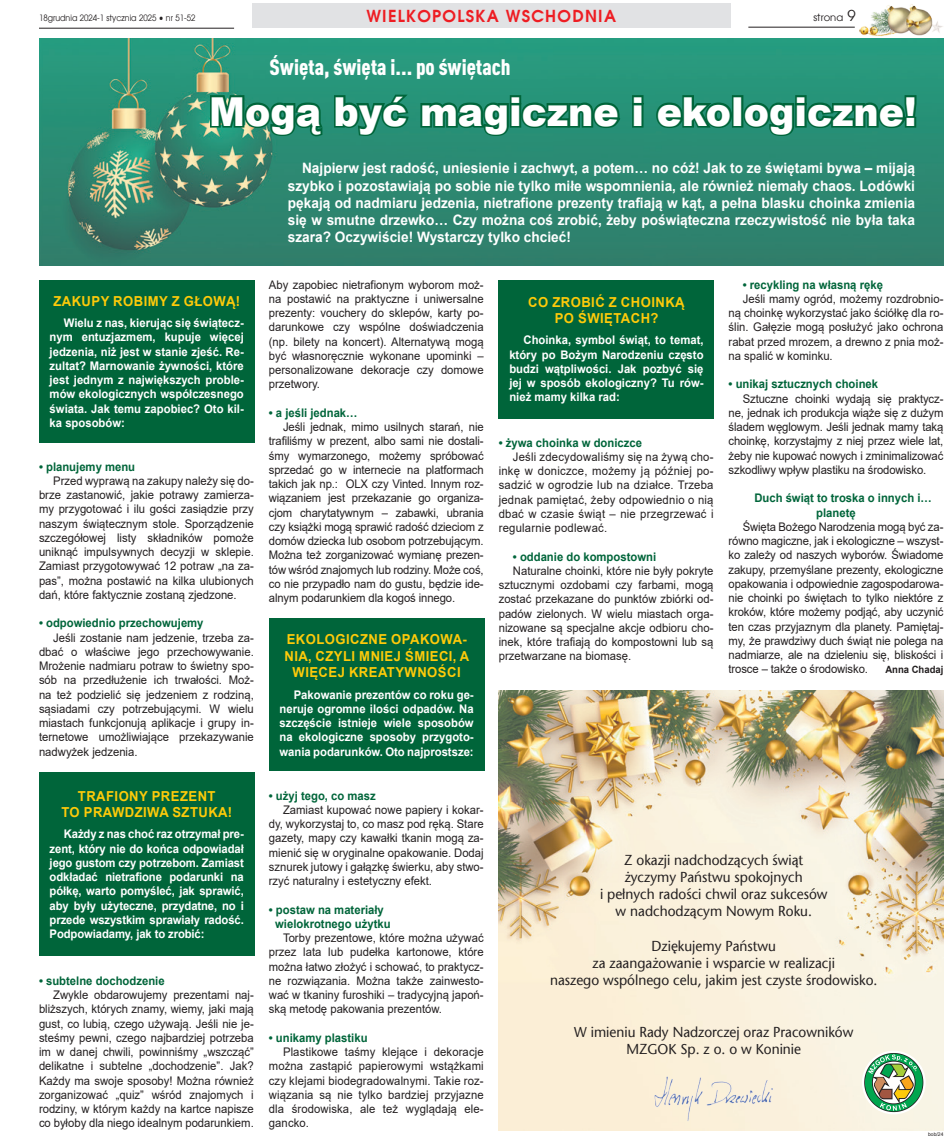
<style>
.page{position:relative;width:947px;height:1141px;background:#fff}
.page>*{position:absolute;margin:0;border:0;box-sizing:border-box;transform-origin:0 0}
.t1{font:900 39.88px "Arial";color:#fff;scale:.95 1}
.t2{font:900 condensed 22.12px "DIN Pro";color:#fff}
.t3{font:700 16.25px "Avalon";letter-spacing:.075em;color:#ee1d23}
.t4{font:700 14.38px/17.2px "Arial";color:#fff;text-align:justify;scale:.95 1}
.t5{font:14.38px/17.2px "Stone Sans Pl";color:#231f20;text-align:center;scale:.95 1}
.t6{font:700 13.75px/16.5px "Arial";letter-spacing:.035em;color:#feca0a;text-align:center;scale:.95 1}
.t7{font:11.88px/14.2px "Arial";color:#231f20;text-align:justify;scale:.95 1}
.t8{font:700 11.88px/14.2px "Arial";color:#fff;text-align:justify;scale:.95 1}
.t9{font:700 11.88px/14.2px "Arial";color:#00653a;text-align:center;scale:.95 1}
.t10{font:700 10px "Arial";color:#231f20;scale:.95 1}
.t11{font:10px "Avalon";color:#231f20}
.t12{font:8.75px "Avalon";color:#231f20;scale:.9 1}
.t13{font:5px "Arial";color:#231f20}
.s1{font-size:15px}
</style>
<div class="page">
<hr style="left:39px;top:28px;width:195px;height:1px;background:#231f20">
<div style="left:252px;top:4px;width:478px;height:24px;background:#e1e2e4"></div>
<hr style="left:748px;top:27px;width:106px;height:1px;background:#231f20">
<img style="left:859px;top:4px;width:84px;height:33px">
<div style="left:39px;top:280px;width:215px;height:162px;background:#00653a"></div>
<div style="left:39px;top:772px;width:215px;height:184px;background:#00653a"></div>
<div style="left:269px;top:619px;width:215px;height:152px;background:#00653a"></div>
<div style="left:498px;top:280px;width:216px;height:138px;background:#00653a"></div>
<img style="left:39px;top:39px;width:904px;height:227px">
<svg style="left:208px;top:71px;width:117px;height:68px;background:#2b8b69"></svg>
<svg style="left:332px;top:93px;width:80px;height:45px;background:#167f5d"></svg>
<svg style="left:418px;top:93px;width:205px;height:46px;background:#177f5e"></svg>
<svg style="left:630px;top:93px;width:15px;height:37px"></svg>
<svg style="left:653px;top:93px;width:81px;height:38px;background:#147d5b"></svg>
<div style="left:731px;top:95px;width:12px;height:33px;border:4px solid #00653a"></div>
<svg style="left:740px;top:93px;width:178px;height:46px;background:#167e5d"></svg>
<img style="left:498px;top:691px;width:445px;height:439px">
<img style="left:652px;top:1073px;width:122px;height:50px">
<svg style="left:861px;top:1051px;width:64px;height:63px"></svg>
<svg style="left:863px;top:1053px;width:59px;height:59px"></svg>
<p class="t12" style="left:39px;top:13px;width:175px">18grudnia 2024-1 stycznia 2025 • nr 51-52</p>
<h3 class="t3" style="left:366px;top:6px;width:251px">WIELKOPOLSKA WSCHODNIA</h3>
<p class="t11" style="left:813px;top:11px;width:44px">strona <span class="s1">9</span></p>
<h2 class="t2" style="left:269px;top:50px;width:242px">Święta, święta i... po świętach</h2>
<h1 class="t1" style="left:209px;top:82px;width:746px">Mogą być magiczne i ekologiczne!</h1>
<p class="t6" style="left:53px;top:293px;width:198px">Zakupy robimy z głową!</p>
<p class="t8" style="left:50px;top:316px;width:206px;text-indent:14px">Wielu z nas, kierując się świątecz&shy;nym entuzjazmem, kupuje więcej jedzenia, niż jest w stanie zjeść. Re&shy;zultat? Marnowanie żywności, które jest jednym z największych proble&shy;mów ekologicznych współczesnego świata. Jak temu zapobiec? Oto kil&shy;ka sposobów:</p>
<p class="t9" style="left:39px;top:460px;width:103px">• planujemy menu</p>
<p class="t7" style="left:39px;top:474px;width:227px;text-indent:14px">Przed wyprawą na zakupy należy się do&shy;brze zastanowić, jakie potrawy zamierza&shy;my przygotować i ilu gości zasiądzie przy naszym świątecznym stole. Sporządzenie szczegółowej listy składników pomoże uniknąć impulsywnych decyzji w sklepie.<br>Zamiast przygotowywać 12 potraw „na za&shy;pas”, można postawić na kilka ulubionych dań, które faktycznie zostaną zjedzone.</p>
<p class="t9" style="left:39px;top:616px;width:175px">• odpowiednio przechowujemy</p>
<p class="t7" style="left:39px;top:630px;width:227px;text-indent:14px">Jeśli zostanie nam jedzenie, trzeba za&shy;dbać o właściwe jego przechowywanie.<br>Mrożenie nadmiaru potraw to świetny spo&shy;sób na przedłużenie ich trwałości. Moż&shy;na też podzielić się jedzeniem z rodziną, sąsiadami czy potrzebującymi. W wielu miastach funkcjonują aplikacje i grupy in&shy;ternetowe umożliwiające przekazywanie nadwyżek jedzenia.</p>
<p class="t6" style="left:61px;top:788px;width:181px">Trafiony prezent<br>to prawdziwa sztuka!</p>
<p class="t8" style="left:50px;top:827px;width:206px;text-indent:14px">Każdy z nas choć raz otrzymał pre&shy;zent, który nie do końca odpowiadał jego gustom czy potrzebom. Zamiast odkładać nietrafione podarunki na półkę, warto pomyśleć, jak sprawić, aby były użyteczne, przydatne, no i przede wszystkim sprawiały radość.<br>Podpowiadamy, jak to zrobić:</p>
<p class="t9" style="left:39px;top:974px;width:134px">• subtelne dochodzenie</p>
<p class="t7" style="left:39px;top:988px;width:227px;text-indent:14px">Zwykle obdarowujemy prezentami naj&shy;bliższych, których znamy, wiemy, jaki mają gust, co lubią, czego używają. Jeśli nie je&shy;steśmy pewni, czego najbardziej potrzeba im w danej chwili, powinniśmy „wszcząć” delikatne i subtelne „dochodzenie”. Jak?<br>Każdy ma swoje sposoby! Można również zorganizować „quiz” wśród znajomych i rodziny, w którym każdy na kartce napisze co byłoby dla niego idealnym podarunkiem.</p>
<p class="t4" style="left:288px;top:160px;width:661px;text-indent:14px">Najpierw jest radość, uniesienie i zachwyt, a potem… no cóż! Jak to ze świętami bywa – mijają szybko i pozostawiają po sobie nie tylko miłe wspomnienia, ale również niemały chaos. Lodówki pękają od nadmiaru jedzenia, nietrafione prezenty trafiają w kąt, a pełna blasku choinka zmienia się w smutne drzewko… Czy można coś zrobić, żeby poświąteczna rzeczywistość nie była taka szara? Oczywiście! Wystarczy tylko chcieć!</p>
<p class="t7" style="left:269px;top:277px;width:227px">Aby zapobiec nietrafionym wyborom moż&shy;na postawić na praktyczne i uniwersalne prezenty: vouchery do sklepów, karty po&shy;darunkowe czy wspólne doświadczenia (np. bilety na koncert). Alternatywą mogą być własnoręcznie wykonane upominki – personalizowane dekoracje czy domowe przetwory.</p>
<p class="t9" style="left:269px;top:406px;width:95px">• a jeśli jednak…</p>
<p class="t7" style="left:269px;top:420px;width:227px;text-indent:14px">Jeśli jednak, mimo usilnych starań, nie trafiliśmy w prezent, albo sami nie dostali&shy;śmy wymarzonego, możemy spróbować sprzedać go w internecie na platformach takich jak np.: OLX czy Vinted. Innym roz&shy;wiązaniem jest przekazanie go organiza&shy;cjom charytatywnym – zabawki, ubrania czy książki mogą sprawić radość dzieciom z domów dziecka lub osobom potrzebującym.<br>Można też zorganizować wymianę prezen&shy;tów wśród znajomych lub rodziny. Może coś, co nie przypadło nam do gustu, będzie ide&shy;alnym podarunkiem dla kogoś innego.</p>
<p class="t6" style="left:284px;top:631px;width:196px">Ekologiczne opakowa&shy;nia, czyli mniej śmieci, a więcej kreatywności</p>
<p class="t8" style="left:279px;top:687px;width:206px;text-indent:14px">Pakowanie prezentów co roku ge&shy;neruje ogromne ilości odpadów. Na szczęście istnieje wiele sposobów na ekologiczne sposoby przygoto&shy;wania podarunków. Oto najprostsze:</p>
<p class="t9" style="left:269px;top:788px;width:114px">• użyj tego, co masz</p>
<p class="t7" style="left:269px;top:802px;width:227px;text-indent:14px">Zamiast kupować nowe papiery i kokar&shy;dy, wykorzystaj to, co masz pod ręką. Stare gazety, mapy czy kawałki tkanin mogą za&shy;mienić się w oryginalne opakowanie. Dodaj sznurek jutowy i gałązkę świerku, aby stwo&shy;rzyć naturalny i estetyczny efekt.</p>
<p class="t9" style="left:269px;top:902px;width:130px">• postaw na materiały wielokrotnego użytku</p>
<p class="t7" style="left:269px;top:931px;width:227px;text-indent:14px">Torby prezentowe, które można używać przez lata lub pudełka kartonowe, które można łatwo złożyć i schować, to praktycz&shy;ne rozwiązania. Można także zainwesto&shy;wać w tkaniny furoshiki – tradycyjną japoń&shy;ską metodę pakowania prezentów.</p>
<p class="t9" style="left:269px;top:1031px;width:105px">• unikamy plastiku</p>
<p class="t7" style="left:269px;top:1045px;width:227px;text-indent:14px">Plastikowe taśmy klejące i dekoracje można zastąpić papierowymi wstążkami czy klejami biodegradowalnymi. Takie roz&shy;wiązania są nie tylko bardziej przyjazne dla środowiska, ale też wyglądają ele&shy;gancko.</p>
<p class="t6" style="left:528px;top:294px;width:166px">Co zrobić z choinką po świętach?</p>
<p class="t8" style="left:509px;top:333px;width:206px;text-indent:14px">Choinka, symbol świąt, to temat, który po Bożym Narodzeniu często budzi wątpliwości. Jak pozbyć się jej w sposób ekologiczny? Tu rów&shy;nież mamy kilka rad:</p>
<p class="t9" style="left:498px;top:435px;width:152px">• żywa choinka w doniczce</p>
<p class="t7" style="left:498px;top:449px;width:227px;text-indent:14px">Jeśli zdecydowaliśmy się na żywą cho&shy;inkę w doniczce, możemy ją później po&shy;sadzić w ogrodzie lub na działce. Trzeba jednak pamiętać, żeby odpowiednio o nią dbać w czasie świąt – nie przegrzewać i regularnie podlewać.</p>
<p class="t9" style="left:512px;top:549px;width:152px">• oddanie do kompostowni</p>
<p class="t7" style="left:498px;top:563px;width:227px;text-indent:14px">Naturalne choinki, które nie były pokryte sztucznymi ozdobami czy farbami, mogą zostać przekazane do punktów zbiórki od&shy;padów zielonych. W wielu miastach orga&shy;nizowane są specjalne akcje odbioru cho&shy;inek, które trafiają do kompostowni lub są przetwarzane na biomasę.</p>
<p class="t9" style="left:742px;top:277px;width:149px">• recykling na własną rękę</p>
<p class="t7" style="left:728px;top:291px;width:227px;text-indent:14px">Jeśli mamy ogród, możemy rozdrobnio&shy;ną choinkę wykorzystać jako ściółkę dla ro&shy;ślin. Gałęzie mogą posłużyć jako ochrona rabat przed mrozem, a drewno z pnia moż&shy;na spalić w kominku.</p>
<p class="t9" style="left:728px;top:377px;width:159px">• unikaj sztucznych choinek</p>
<p class="t7" style="left:728px;top:391px;width:227px;text-indent:14px">Sztuczne choinki wydają się praktycz&shy;ne, jednak ich produkcja wiąże się z dużym śladem węglowym. Jeśli jednak mamy taką choinkę, korzystajmy z niej przez wiele lat, żeby nie kupować nowych i zminimalizować szkodliwy wpływ plastiku na środowisko.</p>
<p class="t9" style="left:815px;top:491px;width:123px;text-align:left;text-indent:-62px">Duch świąt to troska o innych i… planetę</p>
<p class="t7" style="left:728px;top:519px;width:227px;text-indent:14px">Święta Bożego Narodzenia mogą być za&shy;równo magiczne, jak i ekologiczne – wszyst&shy;ko zależy od naszych wyborów. Świadome zakupy, przemyślane prezenty, ekologiczne opakowania i odpowiednie zagospodarowa&shy;nie choinki po świętach to tylko niektóre z kroków, które możemy podjąć, aby uczynić ten czas przyjaznym dla planety. Pamiętaj&shy;my, że prawdziwy duch świąt nie polega na nadmiarze, ale na dzieleniu się, bliskości i trosce – także o środowisko.</p>
<p class="t10" style="left:884px;top:663px;width:63px">Anna Chadaj</p>
<p class="t5" style="left:599px;top:851px;width:241px">Z okazji nadchodzących świąt życzymy Państwu spokojnych<br>i pełnych radości chwil oraz sukcesów w nadchodzącym Nowym Roku.</p>
<p class="t5" style="left:550px;top:937px;width:346px">Dziękujemy Państwu<br>za zaangażowanie i wsparcie w realizacji<br>naszego wspólnego celu, jakim jest czyste środowisko.</p>
<p class="t5" style="left:574px;top:1023px;width:295px">W imieniu Rady Nadzorczej oraz Pracowników<br>MZGOK Sp. z o. o w Koninie</p>
<p class="t13" style="left:927px;top:1130px;width:17px">bob/24</p>
</div>
